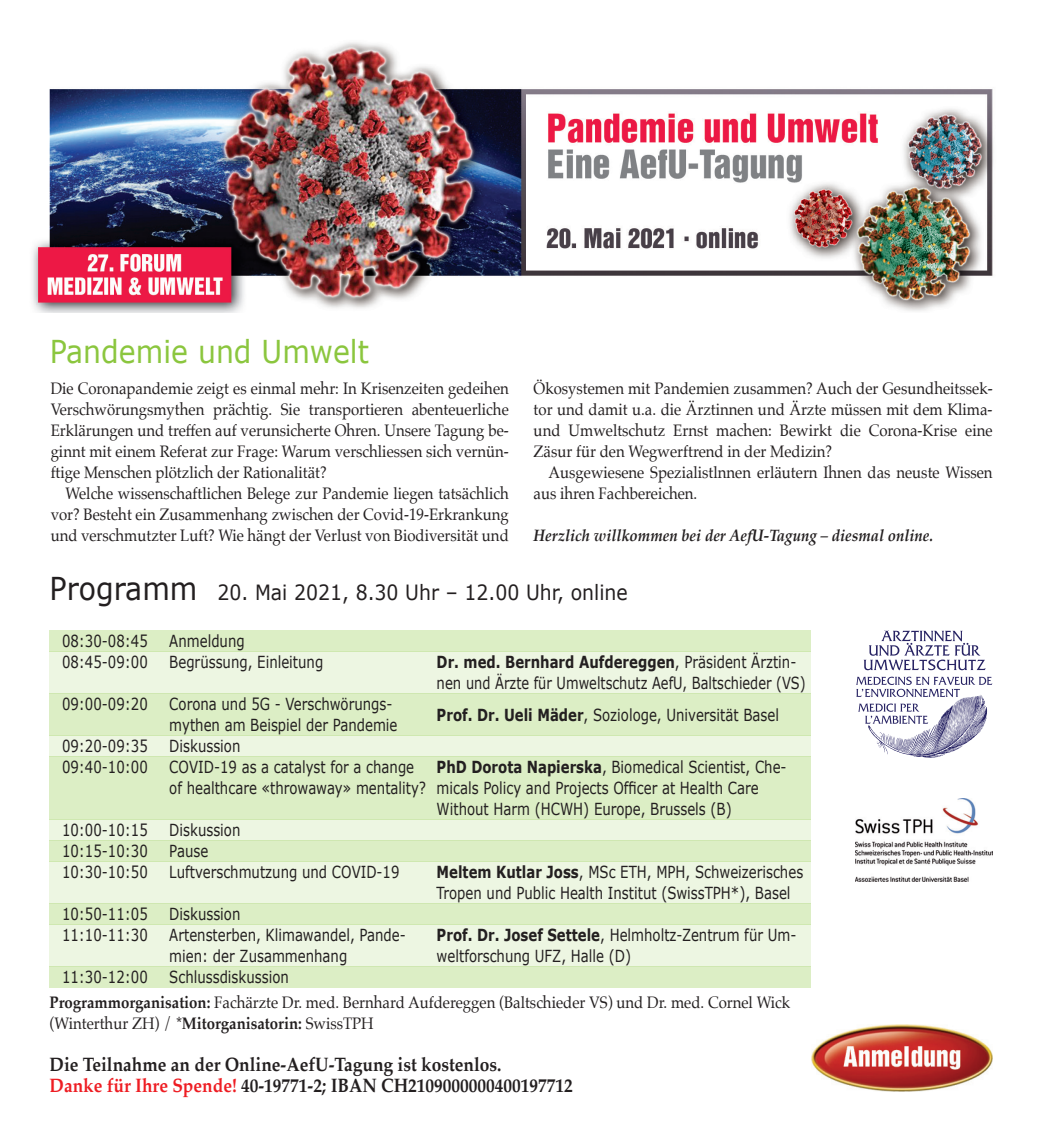
<style>
.page{position:relative;width:1042px;height:1141px;background:#fff}
.page>*{position:absolute;margin:0;border:0;box-sizing:border-box;transform-origin:0 0}
.t1{font:31.5px "Verdana";color:#8bc63e;scale:.9 1}
.t2{font:21px "Verdana";color:#231f20;scale:.9 1}
.t3{font:700 19.25px/21px "Palatino";color:#231f20;scale:.9 1}
.t4{font:16.62px/21px "Palatino";color:#231f20;text-align:justify;scale:.9 1}
.t5{font:16.62px/21px "Verdana";color:#231f20;scale:.8 1}
.t6{font:italic 700 16.62px "Palatino";color:#231f20;scale:.9 1}
.s1{font-size:31.5px}
.s2{font-weight:700}
.s3{color:#ee1d23}
</style>
<div class="page">
<div style="left:50px;top:630px;width:761px;height:21px;background:#dceec5"></div>
<div style="left:50px;top:651px;width:761px;height:42px;background:#edf6e2"></div>
<div style="left:50px;top:693px;width:761px;height:42px;background:#dceec5"></div>
<div style="left:50px;top:735px;width:761px;height:21px;background:#edf6e2"></div>
<div style="left:50px;top:756px;width:761px;height:63px;background:#dceec5"></div>
<div style="left:50px;top:819px;width:761px;height:21px;background:#edf6e2"></div>
<div style="left:50px;top:840px;width:761px;height:21px;background:#dceec5"></div>
<div style="left:50px;top:861px;width:761px;height:42px;background:#edf6e2"></div>
<div style="left:50px;top:903px;width:761px;height:21px;background:#dceec5"></div>
<div style="left:50px;top:924px;width:761px;height:42px;background:#edf6e2"></div>
<div style="left:50px;top:966px;width:761px;height:21px;background:#dceec5"></div>
<svg style="left:863px;top:630px;width:122px;height:40px"></svg>
<svg style="left:856px;top:677px;width:136px;height:81px"></svg>
<img style="left:856px;top:798px;width:136px;height:84px">
<img style="left:32px;top:42px;width:962px;height:270px">
<img style="left:811px;top:1024px;width:181px;height:68px">
<h1 class="t1" style="left:50px;top:332px;width:356px">Pandemie und Umwelt</h1>
<p class="t4" style="left:51px;top:378px;width:510px">Die Coronapandemie zeigt es einmal mehr: In Krisenzeiten gedeihen Verschwörungsmythen prächtig. Sie transportieren abenteuerliche Erklärungen und treffen auf verunsicherte Ohren. Unsere Tagung be&shy;ginnt mit einem Referat zur Frage: Warum verschliessen sich vernün&shy;ftige Menschen plötzlich der Rationalität?</p>
<p class="t4" style="left:51px;top:483px;width:510px;text-indent:15px">Welche wissenschaftlichen Belege zur Pandemie liegen tatsächlich vor? Besteht ein Zusammenhang zwischen der Covid-19-Erkrankung und verschmutzter Luft? Wie hängt der Verlust von Biodiversität und</p>
<p class="t4" style="left:534px;top:378px;width:511px">Ökosystemen mit Pandemien zusammen? Auch der Gesundheitssek&shy;tor und damit u.a. die Ärztinnen und Ärzte müssen mit dem Klima&shy;und Umweltschutz Ernst machen: Bewirkt die Corona-Krise eine Zäsur für den Wegwerftrend in der Medizin?</p>
<p class="t4" style="left:534px;top:462px;width:511px;text-indent:15px">Ausgewiesene Spezialistlnnen erläutern Ihnen das neuste Wissen aus ihren Fachbereichen.</p>
<p class="t6" style="left:534px;top:521px;width:445px">Herzlich willkommen bei der AefU-Tagung – diesmal online.</p>
<p class="t2" style="left:50px;top:579px;width:644px"><span class="s1">Programm</span> 20. Mai 2021, 8.30 Uhr – 12.00 Uhr, online</p>
<p class="t5" style="left:62px;top:630px;width:109px">08:30-08:45<br>08:45-09:00</p>
<p class="t5" style="left:62px;top:693px;width:109px">09:00-09:20</p>
<p class="t5" style="left:62px;top:735px;width:109px">09:20-09:35<br>09:40-10:00</p>
<p class="t5" style="left:169px;top:630px;width:194px">Anmeldung<br>Begrüssung, Einleitung</p>
<p class="t5" style="left:169px;top:693px;width:322px">Corona und 5G - Verschwörungs&shy;mythen am Beispiel der Pandemie<br>Diskussion<br>COVID-19 as a catalyst for a change of healthcare «throwaway» mentality?</p>
<p class="t5" style="left:169px;top:819px;width:289px">Diskussion<br>Pause<br>Luftverschmutzung und COVID-19</p>
<p class="t5" style="left:169px;top:903px;width:295px">Diskussion<br>Artensterben, Klimawandel, Pande&shy;mien: der Zusammenhang<br>Schlussdiskussion</p>
<p class="t5" style="left:437px;top:651px;width:463px"><span class="s2">Dr. med. Bernhard Aufdereggen</span>, Präsident Ärztin&shy;nen und Ärzte für Umweltschutz AefU, Baltschieder (VS)</p>
<p class="t5" style="left:437px;top:705px;width:429px"><span class="s2">Prof. Dr. Ueli Mäder</span>, Soziologe, Universität Basel</p>
<p class="t5" style="left:437px;top:756px;width:436px"><span class="s2">PhD Dorota Napierska</span>, Biomedical Scientist, Che&shy;micals Policy and Projects Officer at Health Care<br>Without Harm (HCWH) Europe, Brussels (B)</p>
<p class="t5" style="left:62px;top:819px;width:109px;text-align:justify">10:00-10:15<br>10:15-10:30<br>10:30-10:50</p>
<p class="t5" style="left:62px;top:903px;width:109px">10:50-11:05<br>11:10-11:30</p>
<p class="t5" style="left:62px;top:966px;width:109px">11:30-12:00</p>
<p class="t5" style="left:437px;top:861px;width:460px"><span class="s2">Meltem Kutlar Joss</span>, MSc ETH, MPH, Schweizerisches<br>Tropen und Public Health Institut (SwissTPH*), Basel</p>
<p class="t5" style="left:437px;top:924px;width:451px"><span class="s2">Prof. Dr. Josef Settele</span>, Helmholtz-Zentrum für Um&shy;weltforschung UFZ, Halle (D)</p>
<p class="t4" style="left:50px;top:992px;width:824px"><span class="s2">Programmorganisation:</span> Fachärzte Dr. med. Bernhard Aufdereggen (Baltschieder VS) und Dr. med. Cornel Wick (Winterthur ZH) / *<span class="s2">Mitorganisatorin:</span> SwissTPH</p>
<p class="t3" style="left:50px;top:1053px;width:583px">Die Teilnahme an der Online-AefU-Tagung ist kostenlos.<br><span class="s3">Danke für Ihre Spende!</span> 40-19771-2; IBAN CH2109000000400197712</p>
</div>
